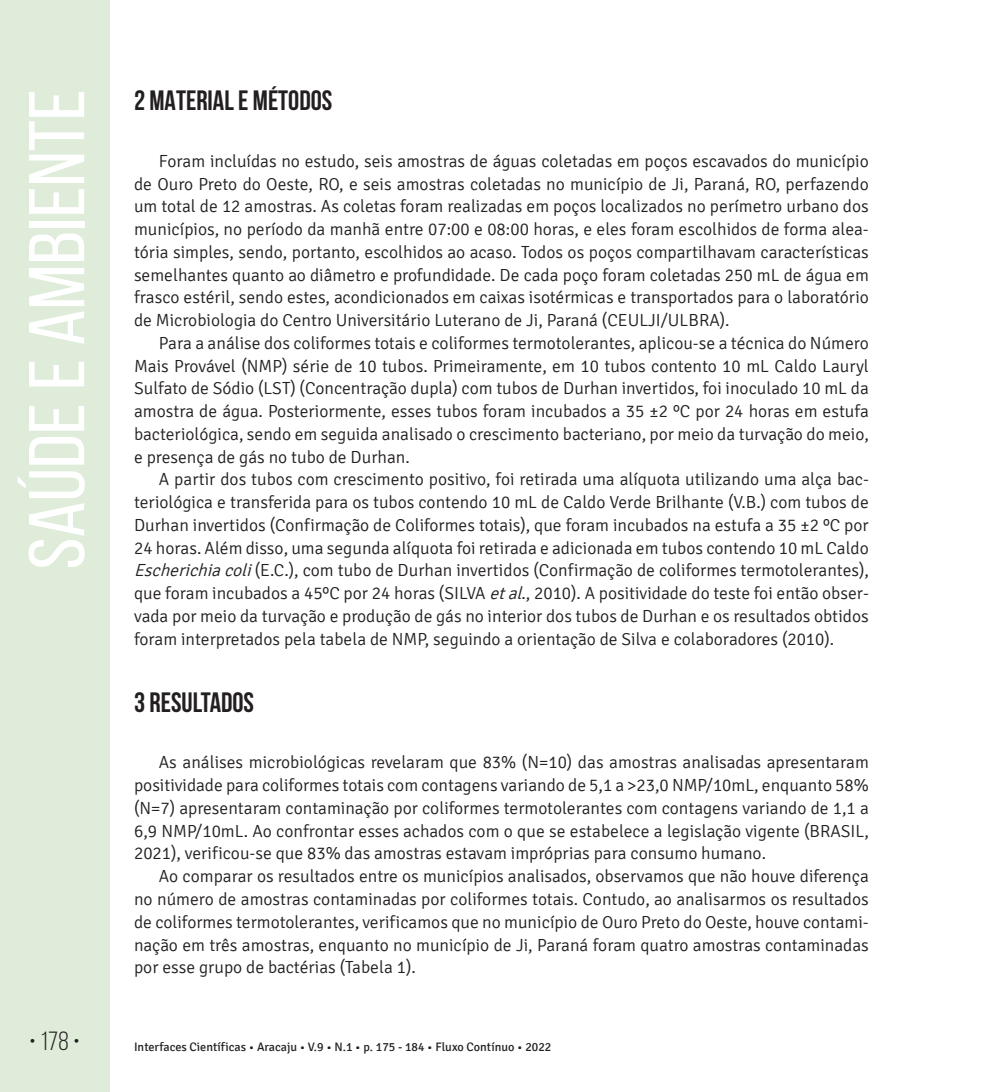
<style>
.page{position:relative;width:993px;height:1092px;background:#fff}
.page>*{position:absolute;margin:0;border:0;box-sizing:border-box;transform-origin:0 0}
.t1{font:78.75px "Bebas Neue";color:#fff;scale:1.09 1}
.t2{font:700 28px "Bebas Neue";color:#231f20}
.t3{font:26.25px "Bebas Neue";color:#231f20}
.t4{font:300 17.5px/22.8px "Signika";color:#231f20;text-align:justify}
.t5{font:12.25px "Signika";color:#231f20}
.s1{font-style:italic}
</style>
<div class="page">
<div style="left:0;top:0;width:109px;height:1091px;background:#deecd9"></div>
<h1 class="t1" style="left:14px;top:569px;width:442px;rotate:-90deg">Saúde e Ambiente</h1>
<h2 class="t2" style="left:134px;top:85px;width:200px">2 MATERIAL E MÉTODOS</h2>
<p class="t4" style="left:134px;top:150px;width:736px;text-indent:25px">Foram incluídas no estudo, seis amostras de águas coletadas em poços escavados do município de Ouro Preto do Oeste, RO, e seis amostras coletadas no município de Ji, Paraná, RO, perfazendo um total de 12 amostras. As coletas foram realizadas em poços localizados no perímetro urbano dos municípios, no período da manhã entre 07:00 e 08:00 horas, e eles foram escolhidos de forma alea&shy;tória simples, sendo, portanto, escolhidos ao acaso. Todos os poços compartilhavam características semelhantes quanto ao diâmetro e profundidade. De cada poço foram coletadas 250 mL de água em frasco estéril, sendo estes, acondicionados em caixas isotérmicas e transportados para o laboratório de Microbiologia do Centro Universitário Luterano de Ji, Paraná (CEULJI/ULBRA).</p>
<p class="t4" style="left:134px;top:332px;width:736px;text-indent:25px">Para a análise dos coliformes totais e coliformes termotolerantes, aplicou-se a técnica do Número Mais Provável (NMP) série de 10 tubos. Primeiramente, em 10 tubos contento 10 mL Caldo Lauryl Sulfato de Sódio (LST) (Concentração dupla) com tubos de Durhan invertidos, foi inoculado 10 mL da amostra de água. Posteriormente, esses tubos foram incubados a 35 ±2 ºC por 24 horas em estufa bacteriológica, sendo em seguida analisado o crescimento bacteriano, por meio da turvação do meio, e presença de gás no tubo de Durhan.</p>
<p class="t4" style="left:134px;top:468px;width:736px;text-indent:25px">A partir dos tubos com crescimento positivo, foi retirada uma alíquota utilizando uma alça bac&shy;teriológica e transferida para os tubos contendo 10 mL de Caldo Verde Brilhante (V.B.) com tubos de Durhan invertidos (Confirmação de Coliformes totais), que foram incubados na estufa a 35 ±2 ºC por 24 horas. Além disso, uma segunda alíquota foi retirada e adicionada em tubos contendo 10 mL Caldo <span class="s1">Escherichiacoli</span>(E.C.), com tubo de Durhan invertidos (Confirmação de coliformes termotolerantes), que foram incubados a 45ºC por 24 horas (SILVA <span class="s1">etal</span>., 2010). A positividade do teste foi então obser&shy;vada por meio da turvação e produção de gás no interior dos tubos de Durhan e os resultados obtidos foram interpretados pela tabela de NMP, seguindo a orientação de Silva e c olaboradores (2010).</p>
<h2 class="t2" style="left:134px;top:687px;width:121px">3 RESULTADOS</h2>
<p class="t4" style="left:134px;top:751px;width:736px;text-indent:25px">As análises microbiológicas revelaram que 83% (N=10) das amostras analisadas apresentaram positividade para coliformes totais com contagens variando de 5,1 a &gt;23,0 NMP/10mL, enquanto 58% (N=7) apresentaram contaminação por coliformes termotolerantes com contagens variando de 1,1 a 6,9 NMP/10mL. Ao confrontar esses achados com o que se estabelece a legislação vigente (BRASIL, 2021), verificou-se que 83% das amostras estavam impróprias para consumo humano.</p>
<p class="t4" style="left:134px;top:865px;width:736px;text-indent:25px">Ao comparar os resultados entre os municípios analisados, observamos que não houve diferença no número de amostras contaminadas por coliformes totais. Contudo, ao analisarmos os resultados de coliformes termotolerantes, verificamos que no município de Ouro Preto do Oeste, houve contami&shy;nação em três amostras, enquanto no município de Ji, Paraná foram quatro amostras contaminadas por esse grupo de bactérias (Tabela 1).</p>
<h3 class="t3" style="left:29px;top:1026px;width:53px">• 178 •</h3>
<p class="t5" style="left:134px;top:1040px;width:418px">Interfaces Científicas • Aracaju • V.9 • N.1 • p. 175 - 184 • Fluxo Contínuo • 2022</p>
</div>
